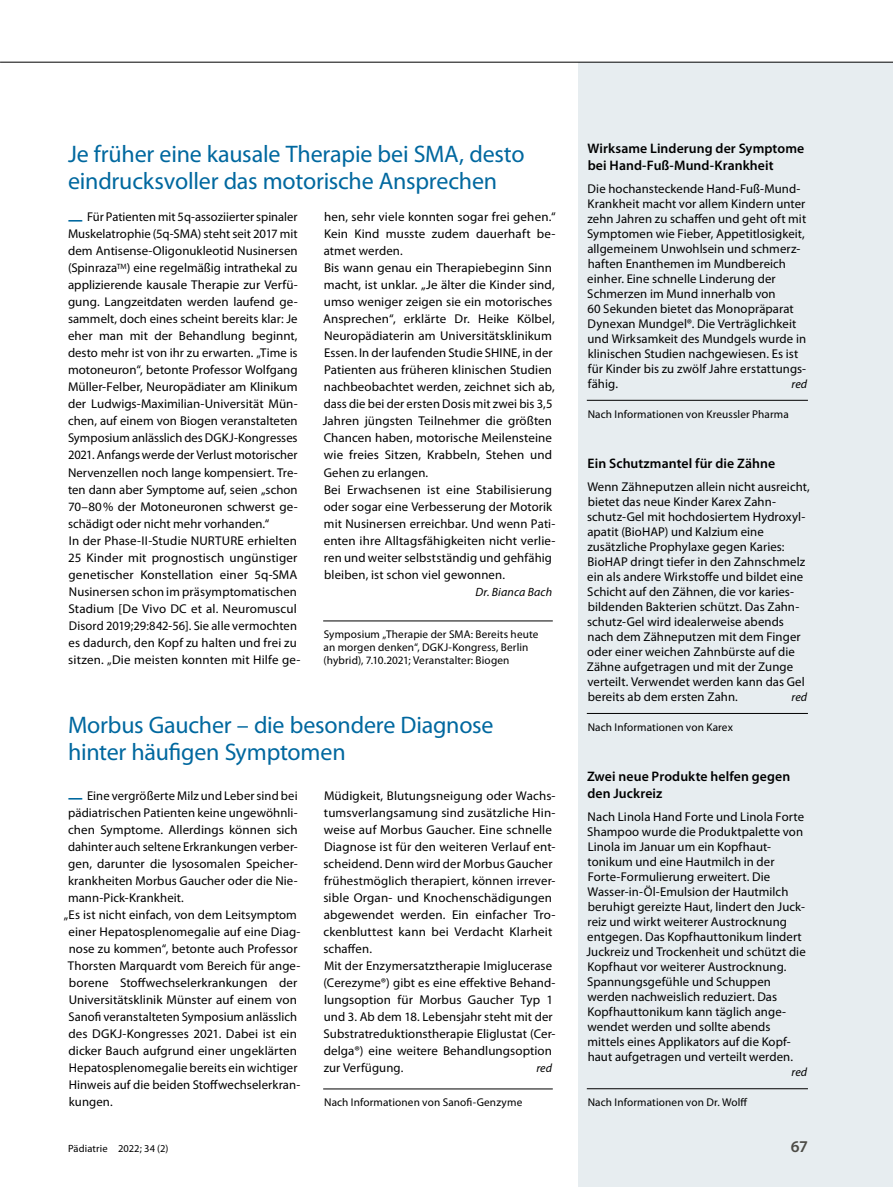
<style>
.page{position:relative;width:893px;height:1187px;background:#fff}
.page>*{position:absolute;margin:0;border:0;box-sizing:border-box;transform-origin:0 0}
.Title_2{font:24px/27px "Myriad Pro";letter-spacing:-.01em;color:#00689f}
.t1{font:600 16.5px "Myriad Pro";color:#4d4c47}
.Title_Sidebar{font:600 13.8px/17.1px "Myriad Pro";letter-spacing:.005em;color:#000}
.Para_Sidebar{font:12.75px/15px "Myriad Pro";letter-spacing:.005em;color:#000}
.Para_Meldung{font:12.75px/17px "Myriad Pro";letter-spacing:.01em;color:#000}
.Para_Meldung-2{font:italic 12px "Myriad Pro";letter-spacing:.01em;color:#000}
.Para_Sidebar-2{font:italic 12px "Myriad Pro";letter-spacing:.005em;color:#000}
.Source_x{font:11.25px/12.8px "Myriad Pro";letter-spacing:.01em;color:#000}
.t2{font:10.5px "Myriad Pro";letter-spacing:.01em;color:#000}
.s1{font-weight:700;font-size:16.65px;color:#00689f}
</style>
<div class="page">
<div style="left:578px;top:63px;width:315px;height:1123px;background:#e7edf0"></div>
<hr style="left:587px;top:400px;width:221px;height:1px;background:#000">
<hr style="left:323px;top:620px;width:230px;height:1px;background:#000">
<hr style="left:323px;top:1088px;width:230px;height:1px;background:#000">
<hr style="left:587px;top:713px;width:221px;height:1px;background:#000">
<hr style="left:587px;top:1088px;width:221px;height:1px;background:#000">
<hr style="left:0;top:62px;width:893px;height:1px;background:#000">
<p class="Title_2" style="left:68px;top:140px;width:458px">Je früher eine kausale Therapie bei SMA, desto eindrucksvoller das motorische Ansprechen</p>
<p class="Para_Sidebar" style="left:68px;top:208px;width:231px;line-height:17px;text-align:justify"><span class="s1">—</span> Für Patienten mit 5q-assoziierter spinaler Muskelatrophie (5q-SMA) steht seit 2017 mit dem Antisense-Oligonukleotid Nusinersen (Spinraza<sup>TM</sup>) eine regelmäßig intrathekal zu applizierende kausale Therapie zur Verfü&shy;gung. Langzeitdaten werden laufend ge&shy;sammelt, doch eines scheint bereits klar: Je eher man mit der Behandlung beginnt, desto mehr ist von ihr zu erwarten. „Time is motoneuron“, betonte Professor Wolfgang Müller-Felber, Neuropädiater am Klinikum der Ludwigs-Maximilian-Universität Mün&shy;chen, auf einem von Biogen veranstalteten Symposium anlässlich des DGKJ-Kongresses 2021. Anfangs werde der Verlust motorischer Nervenzellen noch lange kompensiert. Tre&shy;ten dann aber Symptome auf, seien „schon 70–80% der Motoneuronen schwerst ge&shy;schädigt oder nicht mehr vorhanden.“</p>
<p class="Para_Meldung" style="left:68px;top:531px;width:234px">In der Phase-II-Studie NURTURE erhielten 25 Kinder mit prognostisch ungünstiger genetischer Konstellation einer 5q-SMA Nusinersen schon im präsymptomatischen Stadium [De Vivo DC et al. Neuromuscul Disord 2019;29:842-56]. Sie alle vermochten es dadurch, den Kopf zu halten und frei zu sitzen. „Die meisten konnten mit Hilfe ge-</p>
<p class="Para_Meldung" style="left:324px;top:208px;width:234px;text-align:justify">hen, sehr viele konnten sogar frei gehen.“ Kein Kind musste zudem dauerhaft be&shy;atmet werden.</p>
<p class="Para_Meldung" style="left:323px;top:259px;width:233px">Bis wann genau ein Therapiebeginn Sinn macht, ist unklar. „Je älter die Kinder sind, umso weniger zeigen sie ein motorisches Ansprechen“, erklärte Dr. Heike Kölbel, Neuropädiaterin am Universitätsklinikum Essen. In der laufenden Studie SHINE, in der Patienten aus früheren klinischen Studien nachbeobachtet werden, zeichnet sich ab, dass die bei der ersten Dosis mit zwei bis 3,5<br>Jahren jüngsten Teilnehmer die größten Chancen haben, motorische Meilensteine wie freies Sitzen, Krabbeln, Stehen und Gehen zu erlangen.</p>
<p class="Para_Meldung" style="left:324px;top:480px;width:233px">Bei Erwachsenen ist eine Stabilisierung oder sogar eine Verbesserung der Motorik mit Nusinersen erreichbar. Und wenn Pati&shy;enten ihre Alltagsfähigkeiten nicht verlie&shy;ren und weiter selbstständig und gehfähig bleiben, ist schon viel gewonnen.</p>
<p class="Para_Meldung-2" style="left:476px;top:584px;width:78px">Dr. Bianca Bach</p>
<p class="Source_x" style="left:324px;top:627px;width:216px">Symposium „Therapie der SMA: Bereits heute an morgen denken“, DGKJ-Kongress, Berlin (hybrid), 7.10.2021; Veranstalter: Biogen</p>
<p class="Title_2" style="left:68px;top:710px;width:427px">Morbus Gaucher – die besondere Diagnose hinter häufigen Symptomen</p>
<p class="Para_Sidebar" style="left:68px;top:786px;width:231px;line-height:17px;text-align:justify"><span class="s1">—</span> Eine vergrößerte Milz und Leber sind bei pädiatrischen Patienten keine ungewöhnli&shy;chen Symptome. Allerdings können sich dahinter auch seltene Erkrankungen verber&shy;gen, darunter die lysosomalen Speicher&shy;krankheiten Morbus Gaucher oder die Nie&shy;mann-Pick-Krankheit.</p>
<p class="Para_Meldung" style="left:68px;top:906px;width:234px;text-indent:-4px">„Es ist nicht einfach, von dem Leitsymptom einer Hepatosplenomegalie auf eine Diag&shy;nose zu kommen“, betonte auch Professor Thorsten Marquardt vom Bereich für ange&shy;borene Stoffwechselerkrankungen der Universitätsklinik Münster auf einem von Sanofi veranstalteten Symposium anlässlich des DGKJ-Kongresses 2021. Dabei ist ein dicker Bauch aufgrund einer ungeklärten Hepatosplenomegalie bereits ein wichtiger Hinweis auf die beiden Stoffwechselerkran&shy;kungen.</p>
<p class="Para_Meldung" style="left:323px;top:786px;width:234px">Müdigkeit, Blutungsneigung oder Wachs&shy;tumsverlangsamung sind zusätzliche Hin&shy;weise auf Morbus Gaucher. Eine schnelle Diagnose ist für den weiteren Verlauf ent&shy;scheidend. Denn wird der Morbus Gaucher frühestmöglich therapiert, können irrever&shy;sible Organ- und Knochenschädigungen abgewendet werden. Ein einfacher Tro&shy;ckenbluttest kann bei Verdacht Klarheit schaffen.</p>
<p class="Para_Meldung" style="left:324px;top:957px;width:233px">Mit der Enzymersatztherapie Imiglucerase (Cerezyme®) gibt es eine effektive Behand&shy;lungsoption für Morbus Gaucher Typ 1 und 3. Ab dem 18. Lebensjahr steht mit der Substratreduktionstherapie Eliglustat (Cer&shy;delga®) eine weitere Behandlungsoption zur Verfügung.</p>
<p class="Para_Meldung-2" style="left:536px;top:1060px;width:17px">red</p>
<p class="Source_x" style="left:324px;top:1095px;width:200px">Nach Informationen von Sanofi-Genzyme</p>
<p class="Title_Sidebar" style="left:587px;top:139px;width:218px">Wirksame Linderung der Symptome bei Hand-Fuß-Mund-Krankheit</p>
<p class="Para_Sidebar" style="left:587px;top:181px;width:220px">Die hochansteckende Hand-Fuß-Mund-Krankheit macht vor allem Kindern unter zehn Jahren zu schaffen und geht oft mit Symptomen wie Fieber, Appetitlosigkeit, allgemeinem Unwohlsein und schmerz&shy;haften Enanthemen im Mundbereich einher. Eine schnelle Linderung der Schmerzen im Mund innerhalb von<br>60 Sekunden bietet das Monopräparat Dynexan Mundgel®. Die Verträglichkeit und Wirksamkeit des Mundgels wurde in klinischen Studien nachgewiesen. Es ist für Kinder bis zu zwölf Jahre erstattungs&shy;fähig.</p>
<p class="Para_Sidebar-2" style="left:792px;top:376px;width:17px">red</p>
<p class="Source_x" style="left:588px;top:407px;width:202px">Nach Informationen von Kreussler Pharma</p>
<p class="Title_Sidebar" style="left:588px;top:454px;width:189px">Ein Schutzmantel für die Zähne</p>
<p class="Para_Sidebar" style="left:587px;top:479px;width:225px">Wenn Zähneputzen allein nicht ausreicht, bietet das neue Kinder Karex Zahn&shy;schutz-Gel mit hochdosiertem Hydroxyl&shy;apatit (BioHAP) und Kalzium eine zusätzliche Prophylaxe gegen Karies:<br>BioHAP dringt tiefer in den Zahnschmelz ein als andere Wirkstoffe und bildet eine Schicht auf den Zähnen, die vor karies&shy;bildenden Bakterien schützt. Das Zahn&shy;schutz-Gel wird idealerweise abends nach dem Zähneputzen mit dem Finger oder einer weichen Zahnbürste auf die Zähne aufgetragen und mit der Zunge verteilt. Verwendet werden kann das Gel bereits ab dem ersten Zahn.</p>
<p class="Para_Sidebar-2" style="left:792px;top:689px;width:17px">red</p>
<p class="Source_x" style="left:588px;top:720px;width:147px">Nach Informationen von Karex</p>
<p class="Title_Sidebar" style="left:587px;top:767px;width:205px">Zwei neue Produkte helfen gegen den Juckreiz</p>
<p class="Para_Sidebar" style="left:586px;top:809px;width:221px">Nach Linola Hand Forte und Linola Forte Shampoo wurde die Produktpalette von Linola im Januar um ein Kopfhaut&shy;tonikum und eine Hautmilch in der Forte-Formulierung erweitert. Die Wasser-in-Öl-Emulsion der Hautmilch beruhigt gereizte Haut, lindert den Juck&shy;reiz und wirkt weiterer Austrocknung entgegen. Das Kopfhauttonikum lindert Juckreiz und Trockenheit und schützt die Kopfhaut vor weiterer Austrocknung.<br>Spannungsgefühle und Schuppen werden nachweislich reduziert. Das Kopfhauttonikum kann täglich ange&shy;wendet werden und sollte abends mittels eines Applikators auf die Kopf&shy;haut aufgetragen und verteilt werden.</p>
<p class="Para_Sidebar-2" style="left:792px;top:1064px;width:17px">red</p>
<p class="Source_x" style="left:588px;top:1095px;width:161px">Nach Informationen von Dr. Wolff</p>
<p class="t2" style="left:68px;top:1141px;width:102px">Pädiatrie 2022; 34 (2)</p>
<p class="t1" style="left:791px;top:1135px;width:19px">67</p>
</div>
